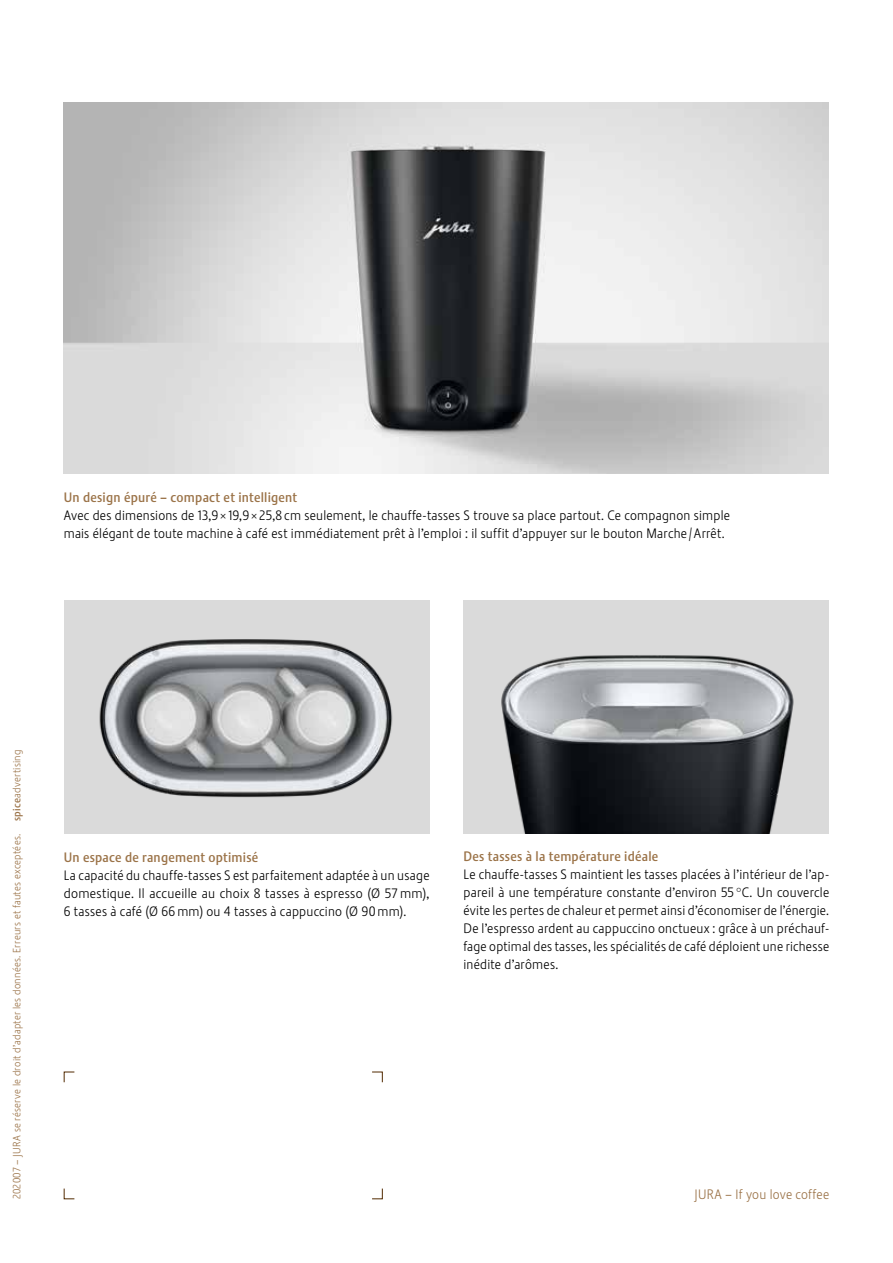
<style>
.page{position:relative;width:893px;height:1263px;background:#fff}
.page>*{position:absolute;margin:0;border:0;box-sizing:border-box;transform-origin:0 0}
.t1{font:13.5px/18px "Stalemate Pro 2 J Light";letter-spacing:.02em;color:#000;text-align:justify}
.t2{font:13.5px "Stalemate Pro 2 J Medium";letter-spacing:.02em;color:#9b7348}
.t3{font:13.5px "Stalemate Pro 2 J Light";letter-spacing:.02em;color:#9b7348}
.t4{font:10.5px "Stalemate Pro 2 J Light";letter-spacing:.03em;color:#9b7348}
.s1{font-family:"Stalemate Pro 2 J Medium"}
</style>
<div class="page">
<img style="left:64px;top:102px;width:764px;height:371px">
<img style="left:64px;top:600px;width:365px;height:234px">
<div style="left:463px;top:600px;width:366px;height:234px;background:#dadada"></div>
<img style="left:501px;top:655px;width:293px;height:179px">
<p class="t2" style="left:64px;top:489px;width:235px">Un design épuré – compact et intelligent</p>
<p class="t1" style="left:64px;top:507px;width:668px">Avec des dimensions de 13,9 × 19,9 × 25,8 cm seulement, le chauffe-tasses S trouve sa place partout. Ce compagnon simple mais élégant de toute machine à café est immédiatement prêt à l’emploi : il suffit d’appuyer sur le bouton Marche / Arrêt.</p>
<p class="t4" style="left:11px;top:1199px;width:451px;rotate:-90deg">202007 – JURA se réserve le droit d’adapter les données. Erreurs et fautes exceptées. <span class="s1">spice</span>advertising</p>
<p class="t2" style="left:64px;top:849px;width:196px">Un espace de rangement optimisé</p>
<p class="t1" style="left:64px;top:866px;width:367px">La capacité du chauffe-tasses S est parfaitement adaptée à un usage domestique. Il accueille au choix 8 tasses à espresso (Ø 57 mm), 6 tasses à café (Ø 66 mm) ou 4 tasses à cappuccino (Ø 90 mm).</p>
<p class="t2" style="left:463px;top:848px;width:196px">Des tasses à la température idéale</p>
<p class="t1" style="left:463px;top:865px;width:367px">Le chauffe-tasses S maintient les tasses placées à l’intérieur de l’ap&shy;pareil à une température constante d’environ 55 °C. Un couvercle évite les pertes de chaleur et permet ainsi d’économiser de l’énergie.<br>De l’espresso ardent au cappuccino onctueux : grâce à un préchauf&shy;fage optimal des tasses, les spécialités de café déploient une richesse inédite d’arômes.</p>
<p class="t3" style="left:694px;top:1186px;width:136px">JURA – If you love coffee</p>
</div>
